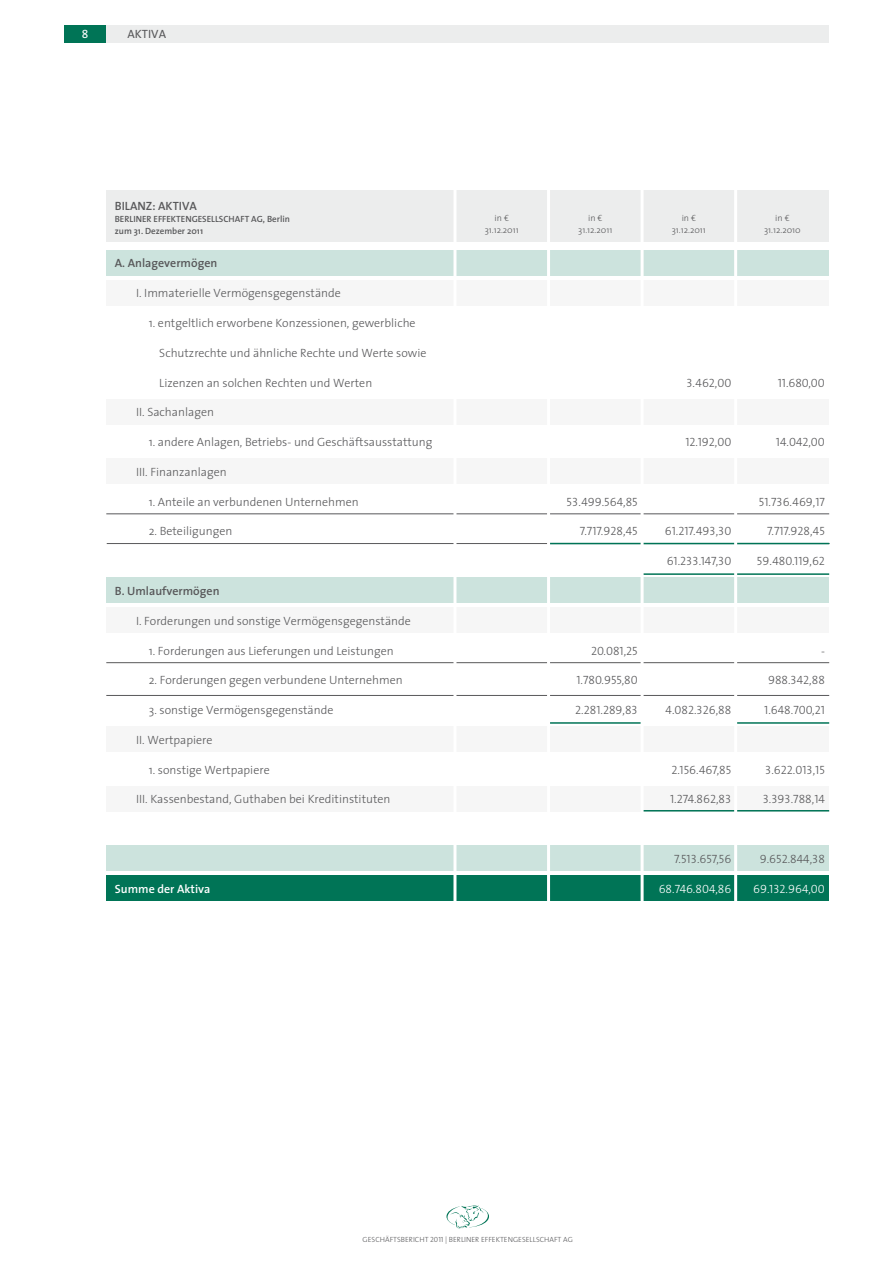
<style>
.page{position:relative;width:893px;height:1263px;background:#fff}
.page>*{position:absolute;margin:0;border:0;box-sizing:border-box;transform-origin:0 0}
.t1{font:300 12px "The Sans";color:#58585a}
.t2{font:12px "The Sans Light Caps";color:#58585a}
.t3{font:600 12px "The Sans";color:#58585a}
.t4{font:12px "The Sans Light Caps";color:#fff}
.t5{font:600 12px "The Sans";color:#fff}
.t6{font:12px "The Sans";color:#58585a}
.t7{font:12px "The Sans Caps";color:#fff}
.t8{font:600 9px "The Sans";color:#58585a}
.t9{font:300 9px/12px "The Sans";color:#58585a;text-align:center}
.t10{font:300 7.5px "The Sans";color:#58585a}
.s1{font-family:"The Sans Light Caps";font-weight:400}
</style>
<div class="page">
<div style="left:64px;top:26px;width:42px;height:17px;background:#007456"></div>
<div style="left:106px;top:26px;width:723px;height:17px;background:#eceded"></div>
<svg style="left:446px;top:1205px;width:43px;height:24px"></svg>
<div style="left:106px;top:191px;width:723px;height:51px;background:#eceded"></div>
<div style="left:106px;top:250px;width:723px;height:26px;background:#cce3dd"></div>
<div style="left:106px;top:280px;width:723px;height:25px;background:#f6f6f6"></div>
<div style="left:106px;top:399px;width:723px;height:25px;background:#f6f6f6"></div>
<div style="left:106px;top:459px;width:723px;height:25px;background:#f6f6f6"></div>
<div style="left:106px;top:578px;width:723px;height:25px;background:#cce3dd"></div>
<div style="left:106px;top:607px;width:723px;height:26px;background:#f6f6f6"></div>
<div style="left:106px;top:726px;width:723px;height:26px;background:#f6f6f6"></div>
<div style="left:106px;top:786px;width:723px;height:25px;background:#f6f6f6"></div>
<div style="left:106px;top:845px;width:723px;height:26px;background:#cce3dd"></div>
<div style="left:106px;top:875px;width:723px;height:26px;background:#007456"></div>
<hr style="left:106px;top:514px;width:723px;height:1px;background:#58585a">
<hr style="left:107px;top:543px;width:723px;height:1px;background:#58585a">
<hr style="left:106px;top:662px;width:723px;height:1px;background:#58585a">
<hr style="left:106px;top:695px;width:723px;height:1px;background:#58585a">
<hr style="left:642px;top:573px;width:187px;height:2px;background:#007456">
<hr style="left:549px;top:543px;width:280px;height:1px;background:#007456">
<hr style="left:549px;top:722px;width:93px;height:2px;background:#007456">
<hr style="left:736px;top:722px;width:93px;height:2px;background:#007456">
<hr style="left:642px;top:810px;width:187px;height:1px;background:#007456">
<hr style="left:453px;top:165px;width:3px;height:900px;background:#fff">
<hr style="left:547px;top:166px;width:3px;height:899px;background:#fff">
<hr style="left:641px;top:163px;width:3px;height:899px;background:#fff">
<hr style="left:734px;top:164px;width:3px;height:899px;background:#fff">
<p class="t7" style="left:82px;top:24px;width:8px">8</p>
<p class="t6" style="left:128px;top:24px;width:40px">Aktiva</p>
<p class="t3" style="left:115px;top:195px;width:8px">BILANZ</p>
<p class="t3" style="left:152px;top:195px;width:41px">: AKTIVA</p>
<p class="t8" style="left:115px;top:211px;width:6px">BERLINER</p>
<p class="t8" style="left:154px;top:211px;width:29px">EFFEKTENGESELLSCHA</p>
<p class="t8" style="left:240px;top:211px;width:51px">FT AG, Berlin</p>
<p class="t8" style="left:115px;top:223px;width:90px">zum 31. Dezember 2011</p>
<p class="t9" style="left:485px;top:212px;width:36px">in €<br>31.12.2011</p>
<p class="t9" style="left:578px;top:212px;width:36px">in €<br>31.12.2011</p>
<p class="t9" style="left:672px;top:212px;width:36px">in €<br>31.12.2011</p>
<p class="t9" style="left:764px;top:212px;width:38px">in €<br>31.12.2010</p>
<p class="t3" style="left:115px;top:253px;width:104px">A. Anlagevermögen</p>
<p class="t1" style="left:136px;top:283px;width:206px">I. Immaterielle Vermögensgegenstände</p>
<p class="t1" style="left:149px;top:313px;width:268px">1. entgeltlich erworbene Konzessionen, gewerbliche</p>
<p class="t1" style="left:159px;top:343px;width:269px">Schutzrechte und ähnliche Rechte und Werte sowie</p>
<p class="t1" style="left:159px;top:372px;width:214px">Lizenzen an solchen Rechten und Werten</p>
<p class="t1" style="left:136px;top:402px;width:79px">II. Sachanlagen</p>
<p class="t1" style="left:149px;top:432px;width:285px">1. andere Anlagen, Betriebs- und Geschäftsausstattung</p>
<p class="t1" style="left:136px;top:462px;width:92px">III. Finanzanlagen</p>
<p class="t1" style="left:149px;top:492px;width:211px">1. Anteile an verbundenen Unternehmen</p>
<p class="t1" style="left:149px;top:521px;width:85px">2. Beteiligungen</p>
<p class="t2" style="left:778px;top:373px;width:49px">11.680,00</p>
<p class="t2" style="left:686px;top:373px;width:46px">3.462,00</p>
<p class="t2" style="left:685px;top:432px;width:47px">12.192,00</p>
<p class="t2" style="left:776px;top:432px;width:51px">14.042,00</p>
<p class="t2" style="left:567px;top:492px;width:73px">53.499.564,85</p>
<p class="t2" style="left:580px;top:521px;width:59px">7.717.928,45</p>
<p class="t2" style="left:759px;top:492px;width:68px">51.736.469,17</p>
<p class="t2" style="left:767px;top:521px;width:59px">7.717.928,45</p>
<p class="t2" style="left:757px;top:551px;width:69px">59.480.119,62</p>
<p class="t2" style="left:665px;top:521px;width:68px">61.217.493,30</p>
<p class="t2" style="left:667px;top:551px;width:66px">61.233.147,30</p>
<p class="t3" style="left:115px;top:581px;width:106px">B. U mlaufvermögen</p>
<p class="t1" style="left:136px;top:611px;width:276px">I. Forderungen und sonstige Vermögensgegenstände</p>
<p class="t1" style="left:149px;top:640px;width:246px">1. Forderungen aus Lieferungen und Leistungen</p>
<p class="t1" style="left:149px;top:670px;width:255px">2. Forderungen gegen verbundene Unternehmen</p>
<p class="t1" style="left:149px;top:700px;width:186px">3. sonstige Vermögensgegenstände</p>
<p class="t1" style="left:136px;top:730px;width:78px">II. Wertpapiere</p>
<p class="t1" style="left:149px;top:760px;width:122px">1. sonstige Wertpapiere</p>
<p class="t1" style="left:136px;top:789px;width:256px">III. Kassenbestand, Guthaben bei Kreditinstituten</p>
<p class="t5" style="left:115px;top:879px;width:97px">Summe der Aktiva</p>
<p class="t2" style="left:591px;top:641px;width:48px">20.081,25</p>
<p class="t2" style="left:576px;top:670px;width:63px">1.780.955,80</p>
<p class="t2" style="left:575px;top:700px;width:64px">2.281.289,83</p>
<p class="t2" style="left:666px;top:700px;width:67px">4.082.326,88</p>
<p class="t2" style="left:671px;top:760px;width:62px">2.156.467,85</p>
<p class="t2" style="left:670px;top:789px;width:63px">1.274.862,83</p>
<p class="t2" style="left:674px;top:849px;width:59px">7.513.657,56</p>
<p class="t4" style="left:659px;top:879px;width:74px">68.746.804,86</p>
<p class="t2" style="left:821px;top:641px;width:5px">-</p>
<p class="t2" style="left:768px;top:670px;width:58px">988.342,88</p>
<p class="t2" style="left:764px;top:700px;width:62px">1.648.700,21</p>
<p class="t2" style="left:765px;top:760px;width:61px">3.622.013,15</p>
<p class="t2" style="left:763px;top:789px;width:64px">3.393.788,14</p>
<p class="t2" style="left:760px;top:849px;width:67px">9.652.844,38</p>
<p class="t4" style="left:753px;top:879px;width:73px">69.132.964,00</p>
<p class="t10" style="left:363px;top:1233px;width:212px">GESCHÄFTSBERICHT <span class="s1">2011</span> | BERLINER EFFEKTENGESELLSCHAFT AG</p>
</div>
